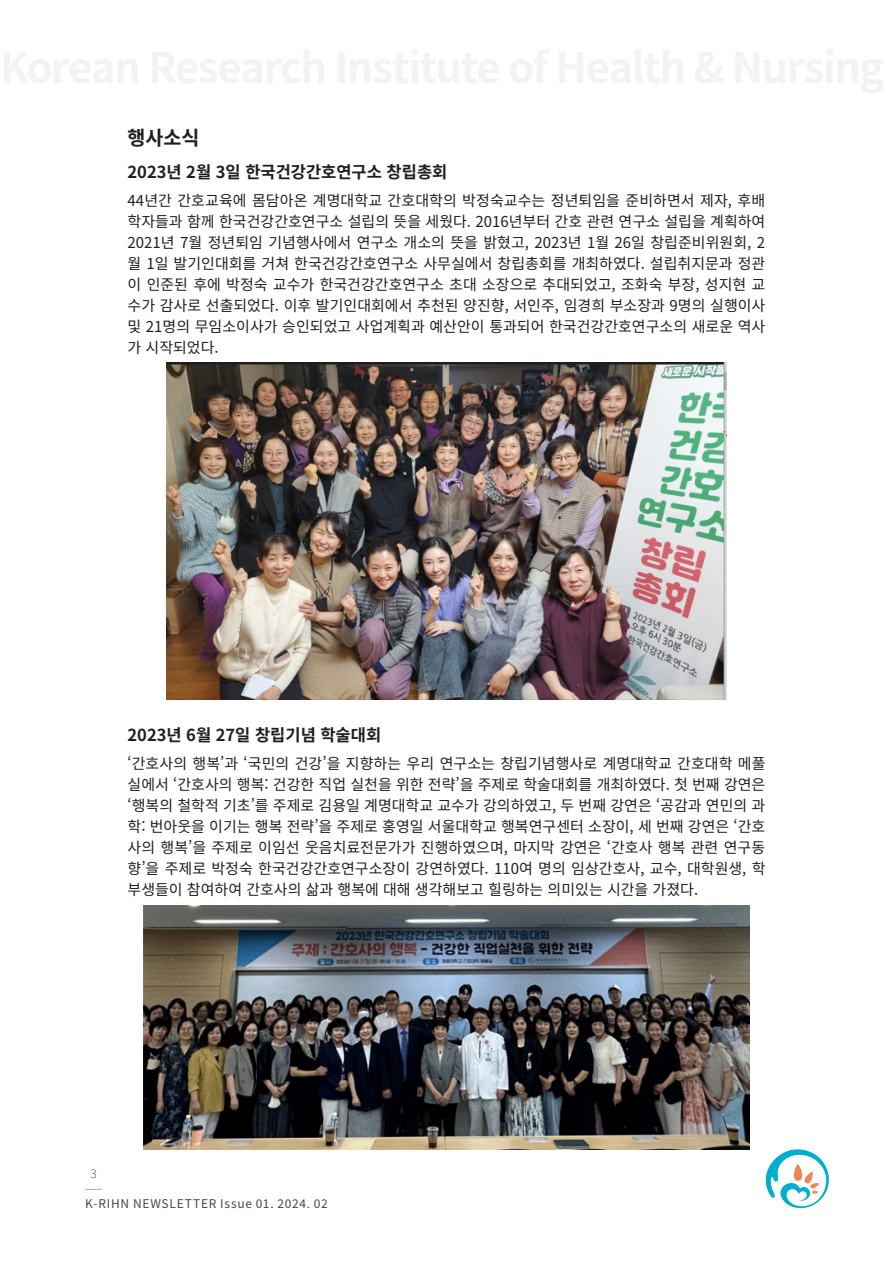
<style>
.page{position:relative;width:893px;height:1263px;background:#fff}
.page>*{position:absolute;margin:0;border:0;box-sizing:border-box;transform-origin:0 0}
.t1{font:100 19.5px "Noto Sans KR";color:#231f20}
.t2{font:100 16.5px "Noto Sans KR";color:#231f20}
.t3{font:15px/21px "Noto Sans KR";color:#231f20;text-align:justify}
.t4{font:12px "Noto Sans KR";letter-spacing:.06em;color:#464748}
.t5{font:100 12px "Noto Sans KR";color:#464748}
</style>
<div class="page">
<svg style="left:85px;top:1189px;width:17px;height:1px"></svg>
<svg style="left:765px;top:1149px;width:64px;height:60px"></svg>
<img style="left:166px;top:363px;width:561px;height:336px">
<img style="left:143px;top:905px;width:607px;height:245px">
<p class="t1" style="left:128px;top:127px;width:73px">행사소식</p>
<p class="t2" style="left:128px;top:163px;width:321px">2023년 2월 3일 한국건강간호연구소 창립총회</p>
<p class="t3" style="left:128px;top:190px;width:639px">44년간 간호교육에 몸담아온 계명대학교 간호대학의 박정숙교수는 정년퇴임을 준비하면서 제자, 후배 학자들과 함께 한국건강간호연구소 설립의 뜻을 세웠다. 2016년부터 간호 관련 연구소 설립을 계획하여 2021년 7월 정년퇴임 기념행사에서 연구소 개소의 뜻을 밝혔고, 2023년 1월 26일 창립준비위원회, 2 월 1일 발기인대회를 거쳐 한국건강간호연구소 사무실에서 창립총회를 개최하였다. 설립취지문과 정관 이 인준된 후에 박정숙 교수가 한국건강간호연구소 초대 소장으로 추대되었고, 조화숙 부장, 성지현 교 수가 감사로 선출되었다. 이후 발기인대회에서 추천된 양진향, 서인주, 임경희 부소장과 9명의 실행이사 및 21명의 무임소이사가 승인되었고 사업계획과 예산안이 통과되어 한국건강간호연구소의 새로운 역사 가 시작되었다.</p>
<p class="t2" style="left:128px;top:726px;width:255px">2023년 6월 27일 창립기념 학술대회</p>
<p class="t3" style="left:128px;top:753px;width:640px">‘간호사의 행복’과 ‘국민의 건강’을 지향하는 우리 연구소는 창립기념행사로 계명대학교 간호대학 메풀 실에서 ‘간호사의 행복: 건강한 직업 실천을 위한 전략’을 주제로 학술대회를 개최하였다. 첫 번째 강연은 ‘행복의 철학적 기초’를 주제로 김용일 계명대학교 교수가 강의하였고, 두 번째 강연은 ‘공감과 연민의 과 학: 번아웃을 이기는 행복 전략’을 주제로 홍영일 서울대학교 행복연구센터 소장이, 세 번째 강연은 ‘간호 사의 행복’을 주제로 이임선 웃음치료전문가가 진행하였으며, 마지막 강연은 ‘간호사 행복 관련 연구동 향’을 주제로 박정숙 한국건강간호연구소장이 강연하였다. 110여 명의 임상간호사, 교수, 대학원생, 학 부생들이 참여하여 간호사의 삶과 행복에 대해 생각해보고 힐링하는 의미있는 시간을 가졌다.</p>
<p class="t5" style="left:90px;top:1167px;width:8px">3</p>
<p class="t4" style="left:85px;top:1197px;width:244px">K-RIHN NEWSLETTER Issue 01. 2024. 02</p>
</div>
